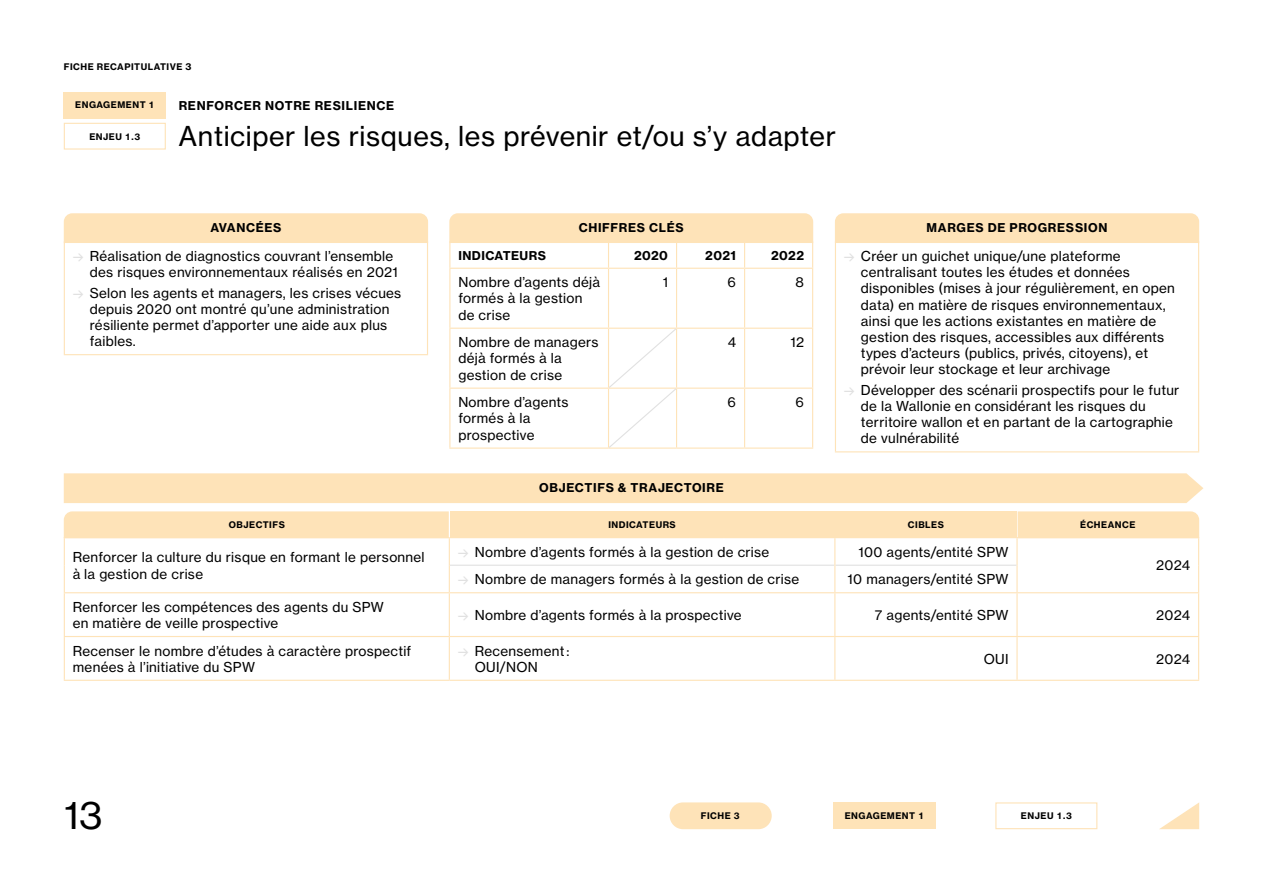
<style>
.page{position:relative;width:1263px;height:893px;background:#fff}
.page>*{position:absolute;margin:0;border:0;box-sizing:border-box;transform-origin:0 0}
.t1{font:36px "N Haas Grotesk TX Pro 55 Rg";color:#000}
.t2{font:27px "N Haas Grotesk TX Pro 55 Rg";letter-spacing:.02em;color:#000}
.t3{font:13.5px/16.2px "N Haas Grotesk TX Pro 55 Rg";letter-spacing:.02em;color:#000}
.t4{font:12px "N Haas Grotesk TX Pro 75 Bd";letter-spacing:.055em;color:#000}
.t5{font:12px "N Haas Grotesk TX Pro 75 Bd";letter-spacing:.035em;color:#000}
.t6{font:9px "N Haas Grotesk TX Pro 75 Bd";letter-spacing:.055em;color:#000}
.s1{font-family:"Suisse Intl";color:#e1e1e1}
</style>
<div class="page">
<div style="left:64px;top:92px;width:102px;height:27px;background:#fee3b8"></div>
<div style="left:64px;top:123px;width:102px;height:27px;border:1px solid #fee3b8"></div>
<div style="left:833px;top:802px;width:102px;height:27px;background:#fee3b8"></div>
<div style="left:995px;top:802px;width:102px;height:27px;border:1px solid #fee3b8"></div>
<hr style="left:64px;top:242px;width:1px;height:112px;background:#fee3b8">
<hr style="left:427px;top:242px;width:1px;height:112px;background:#fee3b8">
<hr style="left:64px;top:354px;width:364px;height:1px;background:#fee3b8">
<div style="left:64px;top:213px;width:364px;height:30px;background:#fee3b8"></div>
<hr style="left:449px;top:268px;width:159px;height:1px;background:#fee3b8">
<hr style="left:449px;top:269px;width:1px;height:59px;background:#fee3b8">
<hr style="left:608px;top:268px;width:68px;height:1px;background:#fee3b8">
<hr style="left:608px;top:269px;width:1px;height:59px;background:#fee3b8">
<hr style="left:676px;top:268px;width:69px;height:1px;background:#fee3b8">
<hr style="left:676px;top:269px;width:1px;height:59px;background:#fee3b8">
<hr style="left:745px;top:268px;width:68px;height:1px;background:#fee3b8">
<hr style="left:744px;top:269px;width:1px;height:59px;background:#fee3b8">
<hr style="left:812px;top:269px;width:1px;height:59px;background:#fee3b8">
<hr style="left:449px;top:328px;width:159px;height:1px;background:#fee3b8">
<hr style="left:449px;top:329px;width:1px;height:59px;background:#fee3b8">
<hr style="left:676px;top:328px;width:69px;height:1px;background:#fee3b8">
<hr style="left:745px;top:328px;width:68px;height:1px;background:#fee3b8">
<hr style="left:744px;top:329px;width:1px;height:59px;background:#fee3b8">
<hr style="left:812px;top:329px;width:1px;height:59px;background:#fee3b8">
<hr style="left:449px;top:388px;width:159px;height:1px;background:#fee3b8">
<hr style="left:449px;top:389px;width:1px;height:59px;background:#fee3b8">
<hr style="left:676px;top:388px;width:69px;height:1px;background:#fee3b8">
<hr style="left:745px;top:388px;width:68px;height:1px;background:#fee3b8">
<hr style="left:744px;top:389px;width:1px;height:59px;background:#fee3b8">
<hr style="left:812px;top:389px;width:1px;height:59px;background:#fee3b8">
<hr style="left:449px;top:448px;width:159px;height:1px;background:#fee3b8">
<hr style="left:676px;top:448px;width:69px;height:1px;background:#fee3b8">
<hr style="left:745px;top:448px;width:68px;height:1px;background:#fee3b8">
<hr style="left:608px;top:328px;width:68px;height:1px;background:#fee3b8">
<hr style="left:608px;top:329px;width:1px;height:59px;background:#fee3b8">
<hr style="left:676px;top:329px;width:1px;height:59px;background:#fee3b8">
<hr style="left:608px;top:388px;width:68px;height:1px;background:#fee3b8">
<hr style="left:608px;top:389px;width:1px;height:59px;background:#fee3b8">
<hr style="left:676px;top:389px;width:1px;height:59px;background:#fee3b8">
<hr style="left:608px;top:448px;width:68px;height:1px;background:#fee3b8">
<svg style="left:609px;top:329px;width:67px;height:119px"></svg>
<svg style="left:449px;top:213px;width:364px;height:55px"></svg>
<hr style="left:835px;top:242px;width:1px;height:209px;background:#fee3b8">
<hr style="left:1198px;top:242px;width:1px;height:209px;background:#fee3b8">
<hr style="left:835px;top:451px;width:364px;height:1px;background:#fee3b8">
<div style="left:835px;top:213px;width:364px;height:30px;background:#fee3b8"></div>
<div style="left:64px;top:473px;width:1139px;height:30px;background:#fee3b8"></div>
<hr style="left:449px;top:537px;width:386px;height:1px;background:#fee3b8">
<hr style="left:64px;top:592px;width:385px;height:1px;background:#fee3b8">
<hr style="left:64px;top:593px;width:1px;height:43px;background:#fee3b8">
<hr style="left:449px;top:592px;width:386px;height:1px;background:#fee3b8">
<hr style="left:449px;top:593px;width:1px;height:43px;background:#fee3b8">
<hr style="left:835px;top:592px;width:182px;height:1px;background:#fee3b8">
<hr style="left:834px;top:593px;width:1px;height:43px;background:#fee3b8">
<hr style="left:1016px;top:593px;width:1px;height:43px;background:#fee3b8">
<hr style="left:1198px;top:593px;width:1px;height:43px;background:#fee3b8">
<hr style="left:64px;top:636px;width:385px;height:1px;background:#fee3b8">
<hr style="left:64px;top:637px;width:1px;height:43px;background:#fee3b8">
<hr style="left:449px;top:636px;width:386px;height:1px;background:#fee3b8">
<hr style="left:449px;top:637px;width:1px;height:43px;background:#fee3b8">
<hr style="left:835px;top:636px;width:182px;height:1px;background:#fee3b8">
<hr style="left:834px;top:637px;width:1px;height:43px;background:#fee3b8">
<hr style="left:1017px;top:636px;width:182px;height:1px;background:#fee3b8">
<hr style="left:1016px;top:637px;width:1px;height:43px;background:#fee3b8">
<hr style="left:1198px;top:637px;width:1px;height:43px;background:#fee3b8">
<hr style="left:64px;top:680px;width:385px;height:1px;background:#fee3b8">
<hr style="left:449px;top:680px;width:386px;height:1px;background:#fee3b8">
<hr style="left:835px;top:680px;width:182px;height:1px;background:#fee3b8">
<hr style="left:1017px;top:680px;width:182px;height:1px;background:#fee3b8">
<hr style="left:1017px;top:592px;width:182px;height:1px;background:#fee3b8">
<hr style="left:450px;top:565px;width:384px;height:1px;background:#e1e1e1">
<hr style="left:835px;top:565px;width:181px;height:1px;background:#e1e1e1">
<svg style="left:834px;top:538px;width:1px;height:54px"></svg>
<svg style="left:64px;top:511px;width:386px;height:81px"></svg>
<div style="left:450px;top:511px;width:384px;height:27px;background:#fee3b8"></div>
<div style="left:835px;top:511px;width:181px;height:27px;background:#fee3b8"></div>
<svg style="left:1016px;top:511px;width:183px;height:81px"></svg>
<svg style="left:1159px;top:802px;width:40px;height:27px"></svg>
<div style="left:670px;top:802px;width:102px;height:27px;background:#fee3b8;border-radius:13px"></div>
<p class="t6" style="left:64px;top:62px;width:129px">FICHE RECAPITULATIVE 3</p>
<p class="t6" style="left:75px;top:99px;width:81px">ENGAGEMENT 1</p>
<p class="t6" style="left:89px;top:131px;width:52px">ENJEU 1.3</p>
<p class="t4" style="left:179px;top:98px;width:217px">RENFORCER NOTRE RESILIENCE</p>
<h2 class="t2" style="left:179px;top:120px;width:659px">Anticiper les risques, les prévenir et/ou s’y adapter</h2>
<p class="t4" style="left:210px;top:220px;width:73px">AVANCÉES</p>
<p class="t3" style="left:90px;top:248px;width:310px;text-indent:-17px"><span class="s1">→</span> Réalisation de diagnostics couvrant l’ensemble des risques environnementaux réalisés en 2021</p>
<p class="t3" style="left:90px;top:284px;width:313px;text-indent:-17px"><span class="s1">→</span> Selon les agents et managers, les crises vécues depuis 2020 ont montré qu’une administration résiliente permet d’apporter une aide aux plus faibles.</p>
<p class="t4" style="left:579px;top:220px;width:107px">CHIFFRES CLÉS</p>
<p class="t5" style="left:458px;top:248px;width:89px">INDICATEURS</p>
<p class="t4" style="left:634px;top:248px;width:35px">2020</p>
<p class="t4" style="left:705px;top:248px;width:32px">2021</p>
<p class="t4" style="left:771px;top:248px;width:34px">2022</p>
<p class="t3" style="left:458px;top:274px;width:143px">Nombre d’agents déjà formés à la gestion de crise</p>
<p class="t3" style="left:663px;top:274px;width:7px">1</p>
<p class="t3" style="left:728px;top:274px;width:10px">6</p>
<p class="t3" style="left:796px;top:274px;width:10px">8</p>
<p class="t3" style="left:458px;top:334px;width:142px">Nombre de managers déjà formés à la gestion de crise</p>
<p class="t3" style="left:728px;top:334px;width:10px">4</p>
<p class="t3" style="left:790px;top:334px;width:15px">12</p>
<p class="t3" style="left:458px;top:394px;width:112px">Nombre d’agents formés à la prospective</p>
<p class="t3" style="left:728px;top:394px;width:10px">6</p>
<p class="t3" style="left:796px;top:394px;width:10px">6</p>
<p class="t4" style="left:539px;top:480px;width:186px">OBJECTIFS &amp; TRAJECTOIRE</p>
<p class="t4" style="left:926px;top:220px;width:182px">MARGES DE PROGRESSION</p>
<p class="t3" style="left:861px;top:248px;width:315px;text-indent:-17px"><span class="s1">→</span> Créer un guichet unique/une plateforme centralisant toutes les études et données disponibles (mises à jour régulièrement, en open data) en matière de risques environnementaux, ainsi que les actions existantes en matière de gestion des risques, accessibles aux différents types d’acteurs (publics, privés, citoyens), et prévoir leur stockage et leur archivage</p>
<p class="t3" style="left:861px;top:382px;width:320px;text-indent:-17px"><span class="s1">→</span> Développer des scénarii prospectifs pour le futur de la Wallonie en considérant les risques du territoire wallon et en partant de la cartographie de vulnérabilité</p>
<p class="t6" style="left:229px;top:519px;width:58px">OBJECTIFS</p>
<p class="t6" style="left:608px;top:519px;width:69px">INDICATEURS</p>
<p class="t6" style="left:908px;top:519px;width:38px">CIBLES</p>
<p class="t6" style="left:1080px;top:519px;width:57px">ÉCHEANCE</p>
<p class="t3" style="left:73px;top:549px;width:353px">Renforcer la culture du risque en formant le personnel à la gestion de crise</p>
<p class="t3" style="left:458px;top:544px;width:313px"><span class="s1">→</span> Nombre d’agents formés à la gestion de crise</p>
<p class="t3" style="left:858px;top:544px;width:152px">100 agents/entité SPW</p>
<p class="t3" style="left:458px;top:571px;width:343px"><span class="s1">→</span> Nombre de managers formés à la gestion de crise</p>
<p class="t3" style="left:848px;top:571px;width:162px">10 managers/entité SPW</p>
<p class="t3" style="left:1156px;top:557px;width:35px">2024</p>
<p class="t3" style="left:73px;top:599px;width:313px">Renforcer les compétences des agents du SPW en matière de veille prospective</p>
<p class="t3" style="left:458px;top:607px;width:285px"><span class="s1">→</span> Nombre d’agents formés à la prospective</p>
<p class="t3" style="left:875px;top:607px;width:135px">7 agents/entité SPW</p>
<p class="t3" style="left:1156px;top:607px;width:35px">2024</p>
<p class="t3" style="left:73px;top:642px;width:340px">Recenser le nombre d’études à caractère prospectif menées à l’initiative du SPW</p>
<p class="t3" style="left:475px;top:642px;width:96px;text-indent:-17px"><span class="s1">→</span> Recensement :<br>OUI/NON</p>
<p class="t3" style="left:984px;top:651px;width:26px">OUI</p>
<p class="t3" style="left:1156px;top:651px;width:35px">2024</p>
<h1 class="t1" style="left:64px;top:794px;width:40px">13</h1>
<p class="t6" style="left:701px;top:810px;width:40px">FICHE 3</p>
<p class="t6" style="left:845px;top:810px;width:81px">ENGAGEMENT 1</p>
<p class="t6" style="left:1021px;top:810px;width:52px">ENJEU 1.3</p>
</div>
